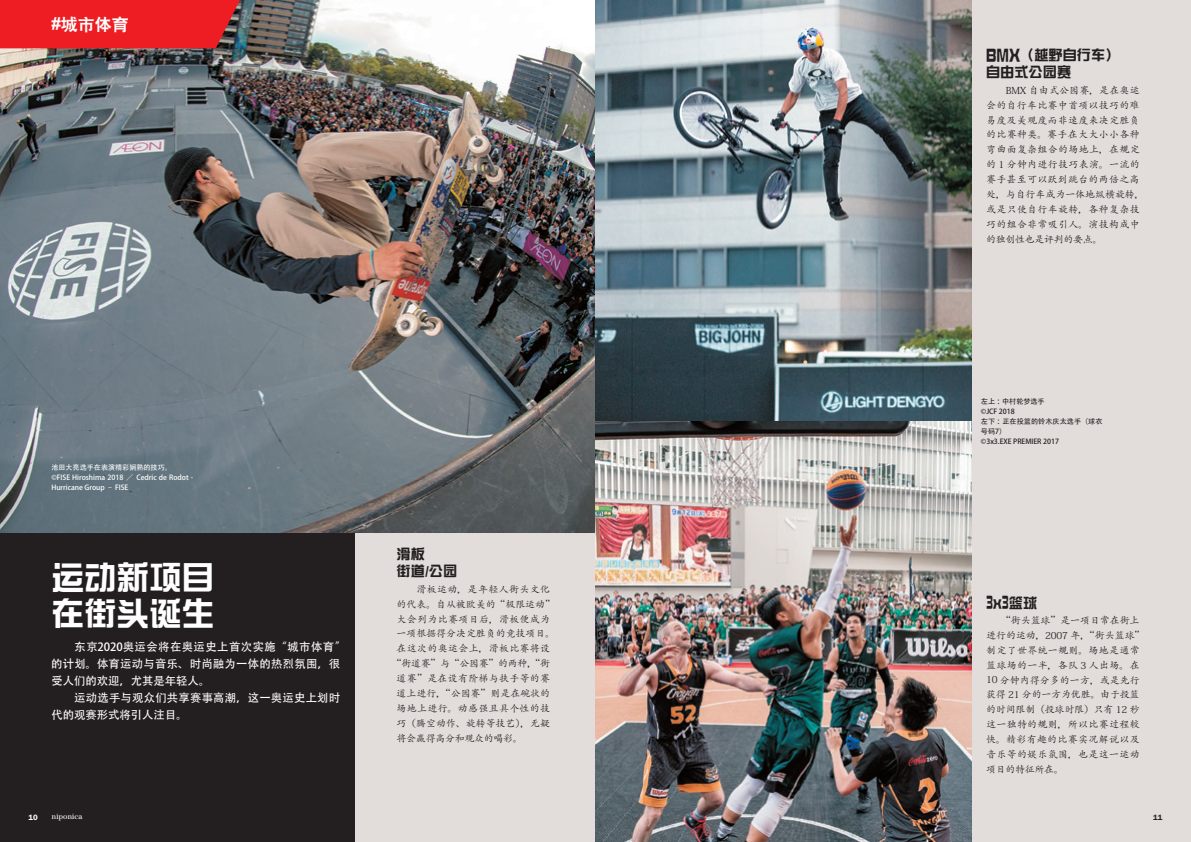
<style>
.page{position:relative;width:1191px;height:842px;background:#fff}
.page>*{position:absolute;margin:0;border:0;box-sizing:border-box;transform-origin:0 0}
.t1{font:32.6px/35.4px "DFP Zong Yi W7 G Bpc EUC H";color:#fff}
.t2{font:21.3px "DFP Zong Yi W7 G Bpc EUC H";color:#231f20;scale:.46 1}
.t3{font:800 17px "C Hei 2 GB";color:#fff}
.t4{font:14.2px/17px "DFP Zong Yi W7 G Bpc EUC H";color:#231f20}
.t5{font:11.3px/17px "Adobe Heiti Std";letter-spacing:.02em;color:#fff}
.t6{font:9.9px/14.9px "Adobe Kaiti Std";letter-spacing:.035em;color:#231f20}
.t7{font:9.9px "Adobe Kaiti Std";color:#231f20}
.t8{font:9.9px "Adobe Kaiti Std";letter-spacing:-.025em;color:#231f20}
.t9{font:9.9px "Adobe Kaiti Std";letter-spacing:.005em;color:#231f20}
.t10{font:7.8px "Century";letter-spacing:.015em;color:#fff}
.t11{font:600 7.8px "Franklin Gothic";color:#fff}
.t12{font:600 7.8px "Franklin Gothic";color:#231f20}
.t13{font:7.1px/9.9px "Adobe Heiti Std";color:#fff}
.t14{font:7.1px/9.9px "Adobe Heiti Std";color:#231f20}
.s1{font-size:21.3px}
.s2{font-size:9.6px}
.s3{font-size:14.2px}
</style>
<div class="page">
<div style="left:354px;top:533px;width:241px;height:309px;background:#e2ddda"></div>
<div style="left:972px;top:0;width:219px;height:842px;background:#e2ddda"></div>
<div style="left:0;top:533px;width:354px;height:309px;background:#231f20"></div>
<img style="left:0;top:0;width:595px;height:533px">
<img style="left:595px;top:0;width:377px;height:842px">
<div style="left:0;top:0;width:240px;height:48px;background:#ee1d23"></div>
<h3 class="t3" style="left:51px;top:15px;width:79px">#城市体育</h3>
<p class="t13" style="left:51px;top:462px;width:143px">池田大亮选手在表演精彩娴熟的技巧。<br>©FISE Hiroshima 2018 ／ Cedric de Rodot -<br>Hurricane Group – FISE</p>
<h1 class="t1" style="left:51px;top:560px;width:164px">运动新项目在街头诞生</h1>
<p class="t5" style="left:51px;top:638px;width:296px">　　东京2020奥运会将在奥运史上首次实施“城市体育”的计划。体育运动与音乐、时尚融为一体的热烈氛围，很受人们的欢迎，尤其是年轻人。<br>　　运动选手与观众们共享赛事高潮，这一奥运史上划时代的观赛形式将引人注目。</p>
<h3 class="t4" style="left:396px;top:546px;width:62px">滑板<br>街道/公园</h3>
<p class="t6" style="left:416px;top:582px;width:135px">滑板运动，是年轻人街头文化</p>
<p class="t7" style="left:396px;top:598px;width:160px">的代表。自从被欧美的“极限运动”</p>
<p class="t6" style="left:396px;top:611px;width:155px">大会列为比赛项目后，滑板便成为</p>
<p class="t7" style="left:396px;top:628px;width:160px">一项根据得分决定胜负的竞技项目。</p>
<p class="t6" style="left:396px;top:641px;width:155px">在这次的奥运会上，滑板比赛将设</p>
<p class="t8" style="left:392px;top:657px;width:160px">“街道赛”与“公园赛”的两种，“街</p>
<p class="t6" style="left:396px;top:671px;width:155px">道赛”是在设有阶梯与扶手等的赛</p>
<p class="t7" style="left:396px;top:687px;width:155px">道上进行，“公园赛”则是在碗状的</p>
<p class="t6" style="left:396px;top:701px;width:155px">场地上进行。动感强且具个性的技</p>
<p class="t9" style="left:396px;top:717px;width:155px">巧（腾空动作、旋转等技艺），无疑</p>
<p class="t8" style="left:396px;top:732px;width:128px">将会赢得高分和观众的喝彩。</p>
<h3 class="t4" style="left:986px;top:47px;width:135px"><span class="s1">BMX</span>（越野自行车）自由式公园赛</h3>
<p class="t6" style="left:986px;top:83px;width:160px;text-indent:20px"><span class="s2">BMX</span> 自由式公园赛，是在奥运会的自行车比赛中首项以技巧的难易度及美观度而非速度来决定胜负的比赛种类。赛手在大大小小各种弯曲面复杂组合的场地上，在规定的 <span class="s2">1</span> 分钟内进行技巧表演。一流的赛手甚至可以跃到跳台的两倍之高处，与自行车成为一体地纵横旋转，或是只使自行车旋转，各种复杂技巧的组合非常吸引人。演技构成中的独创性也是评判的要点。</p>
<p class="t14" style="left:981px;top:396px;width:123px">左上：中村轮梦选手<br>©JCF 2018<br>左下：正在投篮的铃木庆太选手（球衣号码7）<br>©3x3.EXE PREMIER 2017</p>
<h2 class="t2" style="left:986px;top:591px;width:113px">3x3<span class="s3">篮球</span></h2>
<p class="t6" style="left:986px;top:613px;width:160px;text-indent:15px">“街头篮球”是一项日常在街上进行的运动，<span class="s2">2007</span> 年，“街头篮球”制定了世界统一规则。场地是通常篮球场的一半，各队 <span class="s2">3</span> 人出场。在<br><span class="s2">10</span> 分钟内得分多的一方，或是先行获得 <span class="s2">21</span> 分的一方为优胜。由于投篮的时间限制（投球时限）只有 <span class="s2">12</span> 秒这一独特的规则，所以比赛过程较快。精彩有趣的比赛实况解说以及音乐等的娱乐氛围，也是这一运动项目的特征所在。</p>
<p class="t11" style="left:28px;top:813px;width:11px">10</p>
<p class="t10" style="left:52px;top:812px;width:32px">niponica</p>
<p class="t12" style="left:1153px;top:813px;width:11px">11</p>
</div>
